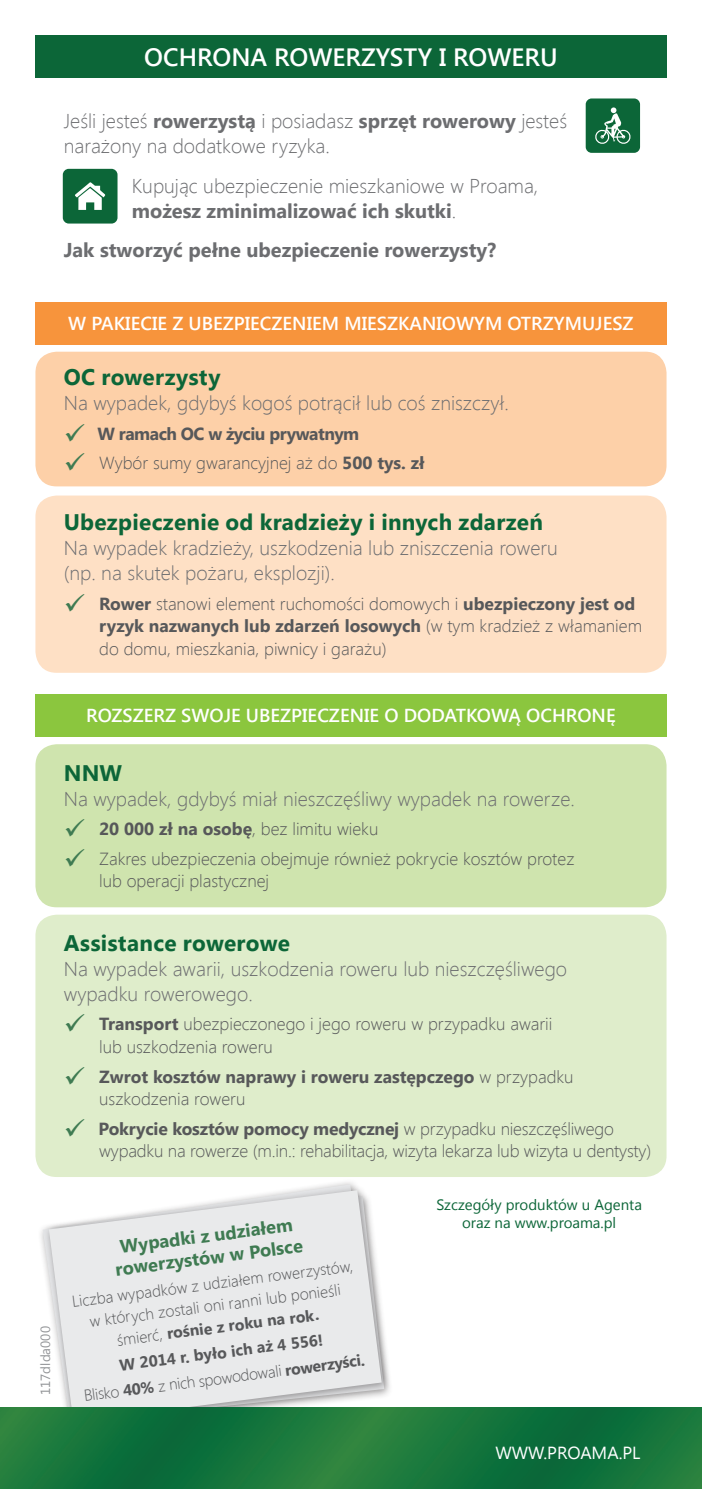
<style>
.page{position:relative;width:702px;height:1489px;background:#fff}
.page>*{position:absolute;margin:0;border:0;box-sizing:border-box;transform-origin:0 0}
.t1{font:600 25px "Segoe UI";color:#fff}
.t2{font:700 22.5px "Segoe UI";letter-spacing:.015em;color:#0c6638}
.t3{font:300 20px/25px "Segoe UI";color:#6c6d70}
.t4{font:700 20px "Segoe UI";color:#6c6d70}
.t5{font:600 18.75px "Segoe UI";color:#fff}
.t6{font:700 18.25px/22px "Segoe UI";color:#3f7b52;text-align:center}
.t7{font:300 17.5px/22.5px "Segoe UI";color:#57585a}
.t8{font:700 17.5px/22.5px "Segoe UI";color:#57585a}
.t9{font:700 17.5px/29.5px "Segoe UI";letter-spacing:-.03em;color:#57585a}
.t10{font:17.5px "Segoe UI";color:#fff}
.t11{font:300 16px/22px "Segoe UI";color:#57585a;text-align:center}
.t12{font:700 16px/25.5px "Segoe UI";color:#57585a;text-align:center}
.t13{font:15px/18px "Segoe UI";color:#0c6638;text-align:center}
.t14{font:13.25px "Segoe UI";color:#939598}
.s1{font-weight:700}
.s2{font-weight:300}
</style>
<div class="page">
<div style="left:35px;top:914px;width:631px;height:262px;background:#dfedcb;border-radius:21px"></div>
<div style="left:35px;top:744px;width:631px;height:163px;background:#cfe4ae;border-radius:21px"></div>
<div style="left:35px;top:495px;width:631px;height:177px;background:#fee0c5;border-radius:21px"></div>
<div style="left:35px;top:352px;width:631px;height:134px;background:#fdd0a8;border-radius:21px"></div>
<div style="left:35px;top:302px;width:631px;height:42px;background:#f7943c"></div>
<div style="left:35px;top:694px;width:631px;height:42px;background:#8bc63e"></div>
<div style="left:35px;top:35px;width:631px;height:43px;background:#0c6638"></div>
<div style="left:585px;top:98px;width:55px;height:55px;background:#0c6638;border-radius:6px"></div>
<svg style="left:595px;top:107px;width:36px;height:37px"></svg>
<div style="left:63px;top:169px;width:54px;height:54px;background:#0c6638;border-radius:6px"></div>
<svg style="left:75px;top:182px;width:31px;height:28px"></svg>
<div style="left:44px;top:1185px;width:346px;height:245px;background:#231f20;opacity:.41"></div>
<svg style="left:49px;top:1190px;width:332px;height:217px;background:#e8e9ea"></svg>
<img style="left:0;top:1407px;width:702px;height:81px">
<h1 class="t1" style="left:144px;top:39px;width:415px">OCHRONA ROWERZYSTY I ROWERU</h1>
<p class="t3" style="left:64px;top:108px;width:505px">Jeśli jesteś <span class="s1">rowerzystą</span> i posiadasz <span class="s1">sprzęt rowerowy</span> jesteś narażony na dodatkowe ryzyka.</p>
<p class="t3" style="left:132px;top:172px;width:408px">Kupując ubezpieczenie mieszkaniowe w Proama, <span class="s1">możesz zminimalizować ich skutki</span>.</p>
<p class="t4" style="left:64px;top:235px;width:434px">Jak stworzyć pełne ubezpieczenie rowerzysty?</p>
<p class="t5" style="left:68px;top:310px;width:566px">W PAKIECIE Z UBEZPIECZENIEM MIESZKANIOWYM OTRZYMUJESZ</p>
<p class="t2" style="left:64px;top:361px;width:158px">OC rowerzysty</p>
<p class="t3" style="left:64px;top:390px;width:446px">Na wypadek, gdybyś kogoś potrącił lub coś zniszczył.</p>
<p class="t9" style="left:97px;top:418px;width:329px">W ramach OC w życiu prywatnym<br><span class="s2">Wybór sumy gwarancyjnej aż do</span> 500 tys. zł</p>
<p class="t2" style="left:64px;top:506px;width:481px">Ubezpieczenie od kradzieży i innych zdarzeń</p>
<p class="t3" style="left:64px;top:534px;width:495px">Na wypadek kradzieży, uszkodzenia lub zniszczenia roweru (np. na skutek pożaru, eksplozji).</p>
<p class="t7" style="left:99px;top:591px;width:544px"><span class="s1">Rower</span> stanowi element ruchomości domowych i <span class="s1">ubezpieczony jest od ryzyk nazwanych lub zdarzeń losowych</span> (w tym kradzież z włamaniem do domu, mieszkania, piwnicy i garażu)</p>
<p class="t5" style="left:86px;top:702px;width:531px">ROZSZERZ SWOJE UBEZPIECZENIE O DODATKOWĄ OCHRONĘ</p>
<p class="t2" style="left:64px;top:756px;width:60px">NNW</p>
<p class="t3" style="left:64px;top:785px;width:512px">Na wypadek, gdybyś miał nieszczęśliwy wypadek na rowerze.</p>
<p class="t7" style="left:99px;top:813px;width:476px;line-height:29.5px"><span class="s1">20 000 zł na osobę</span>, bez limitu wieku<br>Zakres ubezpieczenia obejmuje również pokrycie kosztów protez</p>
<p class="t7" style="left:99px;top:869px;width:171px">lub operacji plastycznej</p>
<p class="t2" style="left:64px;top:926px;width:227px">Assistance rowerowe</p>
<p class="t3" style="left:64px;top:955px;width:505px">Na wypadek awarii, uszkodzenia roweru lub nieszczęśliwego wypadku rowerowego.</p>
<p class="t7" style="left:99px;top:1012px;width:455px"><span class="s1">Transport</span> ubezpieczonego i jego roweru w przypadku awarii lub uszkodzenia roweru</p>
<p class="t8" style="left:99px;top:1064px;width:476px">Zwrot kosztów naprawy i roweru zastępczego <span class="s2">w przypadku uszkodzenia roweru</span></p>
<p class="t7" style="left:99px;top:1116px;width:554px"><span class="s1">Pokrycie kosztów pomocy medycznej</span> w przypadku nieszczęśliwego wypadku na rowerze (m.in.: rehabilitacja, wizyta lekarza lub wizyta u dentysty)</p>
<p class="t14" style="left:36px;top:1394px;width:70px;rotate:-90deg">117dlda000</p>
<p class="t6" style="left:111px;top:1234px;width:190px;rotate:-7deg">Wypadki z udziałem rowerzystów w Polsce</p>
<p class="t11" style="left:70px;top:1288px;width:284px;rotate:-7deg">Liczba wypadków z udziałem rowerzystów, w których zostali oni ranni lub ponieśli śmierć, <span class="s1">rośnie z roku na rok.</span></p>
<p class="t12" style="left:79px;top:1355px;width:284px;rotate:-7deg">W 2014 r. było ich aż 4 556!<br><span class="s2">Blisko</span> 40% <span class="s2">z nich spowodowali</span> rowerzyści.</p>
<p class="t13" style="left:436px;top:1195px;width:207px">Szczegóły produktów u Agenta oraz na www.proama.pl</p>
<p class="t10" style="left:495px;top:1440px;width:146px">www.proama.pl</p>
</div>
